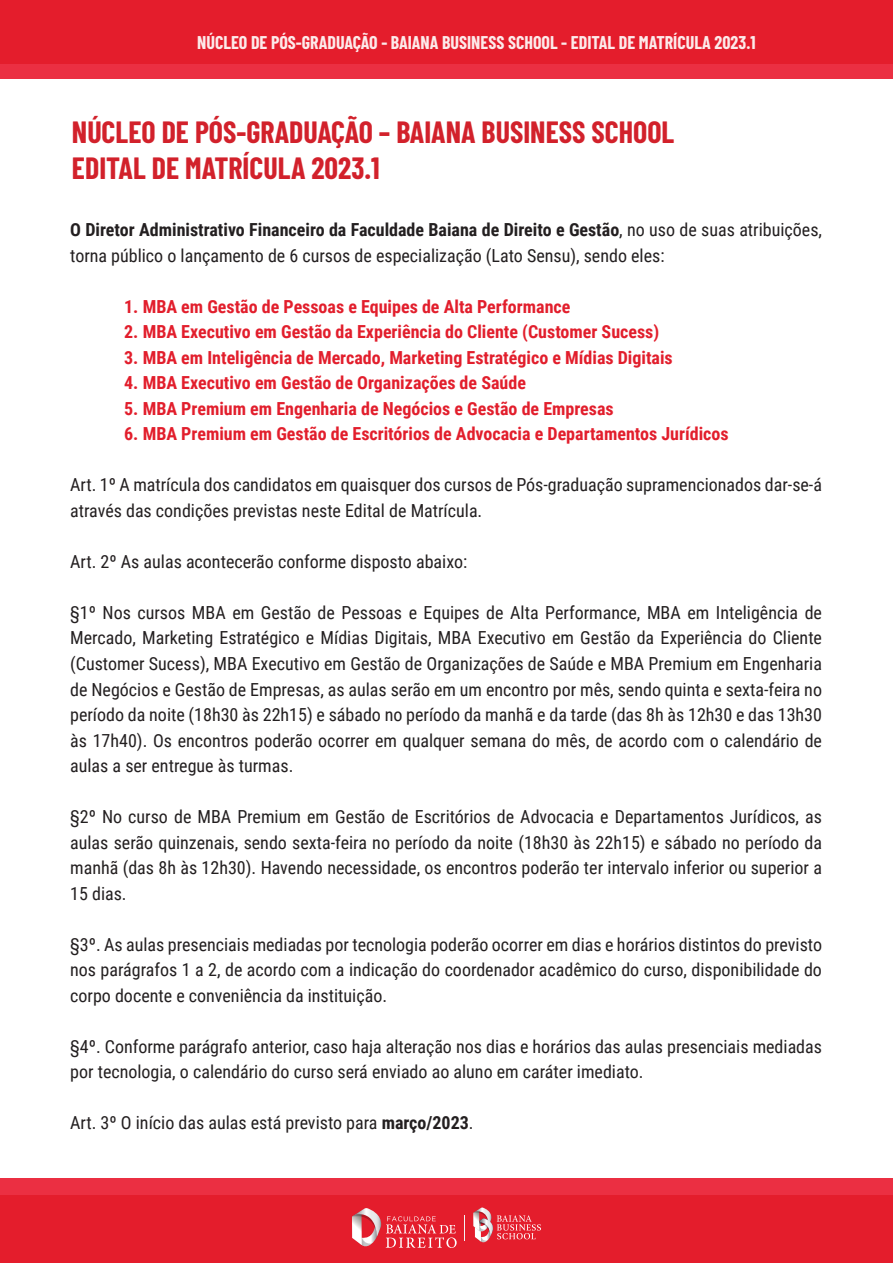
<style>
.page{position:relative;width:893px;height:1263px;background:#fff}
.page>*{position:absolute;margin:0;border:0;box-sizing:border-box;transform-origin:0 0}
.t1{font:700 30px/36px "Barlow Condensed";color:#d2212b}
.t2{font:18px/25.5px "Roboto Condensed";color:#231f20}
.t3{font:700 18px "Roboto Condensed";color:#e21e2c}
.t4{font:700 18px "Barlow Condensed";color:#fdeaea}
.s1{font-weight:700}
</style>
<div class="page">
<div style="left:0;top:1178px;width:893px;height:77px;background:#eb2f42"></div>
<div style="left:0;top:1196px;width:893px;height:67px;background:#e41d2c"></div>
<svg style="left:464px;top:1215px;width:1px;height:26px"></svg>
<svg style="left:352px;top:1208px;width:105px;height:40px"></svg>
<svg style="left:473px;top:1207px;width:68px;height:36px"></svg>
<div style="left:0;top:1px;width:893px;height:78px;background:#eb2f42"></div>
<div style="left:0;top:0;width:893px;height:64px;background:#e41d2c"></div>
<p class="t4" style="left:197px;top:30px;width:560px">NÚCLEO DE PÓS-GRADUAÇÃO - BAIANA BUSINESS SCHOOL - EDITAL DE MATRÍCULA 2023.1</p>
<h1 class="t1" style="left:72px;top:112px;width:604px">NÚCLEO DE PÓS-GRADUAÇÃO – BAIANA BUSINESS SCHOOL<br>EDITAL DE MATRÍCULA 2023.1</h1>
<p class="t2" style="left:70px;top:217px;width:753px"><span class="s1">O Diretor Administrativo Financeiro da Faculdade Baiana de Direito e Gestão</span>, no uso de suas atribuições, torna público o lançamento de 6 cursos de especialização (Lato Sensu), sendo eles:</p>
<p class="t3" style="left:124px;top:294px;width:448px">1. MBA em Gestão de Pessoas e Equipes de Alta Performance</p>
<p class="t3" style="left:124px;top:319px;width:537px">2. MBA Executivo em Gestão da Experiência do Cliente (Customer Sucess)</p>
<p class="t3" style="left:124px;top:345px;width:550px">3. MBA em Inteligência de Mercado, Marketing Estratégico e Mídias Digitais</p>
<p class="t3" style="left:124px;top:370px;width:403px">4. MBA Executivo em Gestão de Organizações de Saúde</p>
<p class="t3" style="left:124px;top:396px;width:491px">5. MBA Premium em Engenharia de Negócios e Gestão de Empresas</p>
<p class="t3" style="left:124px;top:421px;width:606px">6. MBA Premium em Gestão de Escritórios de Advocacia e Departamentos Jurídicos</p>
<p class="t2" style="left:70px;top:472px;width:753px">Art. 1º A matrícula dos candidatos em quaisquer dos cursos de Pós-graduação supramencionados dar-se-á através das condições previstas neste Edital de Matrícula.</p>
<p class="t2" style="left:70px;top:548px;width:399px">Art. 2º As aulas acontecerão conforme disposto abaixo:</p>
<p class="t2" style="left:70px;top:599px;width:753px;text-align:justify">§1º Nos cursos MBA em Gestão de Pessoas e Equipes de Alta Performance, MBA em Inteligência de Mercado, Marketing Estratégico e Mídias Digitais, MBA Executivo em Gestão da Experiência do Cliente (Customer Sucess), MBA Executivo em Gestão de Organizações de Saúde e MBA Premium em Engenharia de Negócios e Gestão de Empresas, as aulas serão em um encontro por mês, sendo quinta e sexta-feira no período da noite (18h30 às 22h15) e sábado no período da manhã e da tarde (das 8h às 12h30 e das 13h30 às 17h40). Os encontros poderão ocorrer em qualquer semana do mês, de acordo com o calendário de aulas a ser entregue às turmas.</p>
<p class="t2" style="left:70px;top:803px;width:753px;text-align:justify">§2º No curso de MBA Premium em Gestão de Escritórios de Advocacia e Departamentos Jurídicos, as aulas serão quinzenais, sendo sexta-feira no período da noite (18h30 às 22h15) e sábado no período da manhã (das 8h às 12h30). Havendo necessidade, os encontros poderão ter intervalo inferior ou superior a 15 dias.</p>
<p class="t2" style="left:70px;top:931px;width:753px;text-align:justify">§3º. As aulas presenciais mediadas por tecnologia poderão ocorrer em dias e horários distintos do previsto nos parágrafos 1 a 2, de acordo com a indicação do coordenador acadêmico do curso, disponibilidade do corpo docente e conveniência da instituição.</p>
<p class="t2" style="left:70px;top:1033px;width:753px">§4º. Conforme parágrafo anterior, caso haja alteração nos dias e horários das aulas presenciais mediadas por tecnologia, o calendário do curso será enviado ao aluno em caráter imediato.</p>
<p class="t2" style="left:70px;top:1109px;width:405px">Art. 3º O início das aulas está previsto para <span class="s1">março/2023</span>.</p>
</div>
